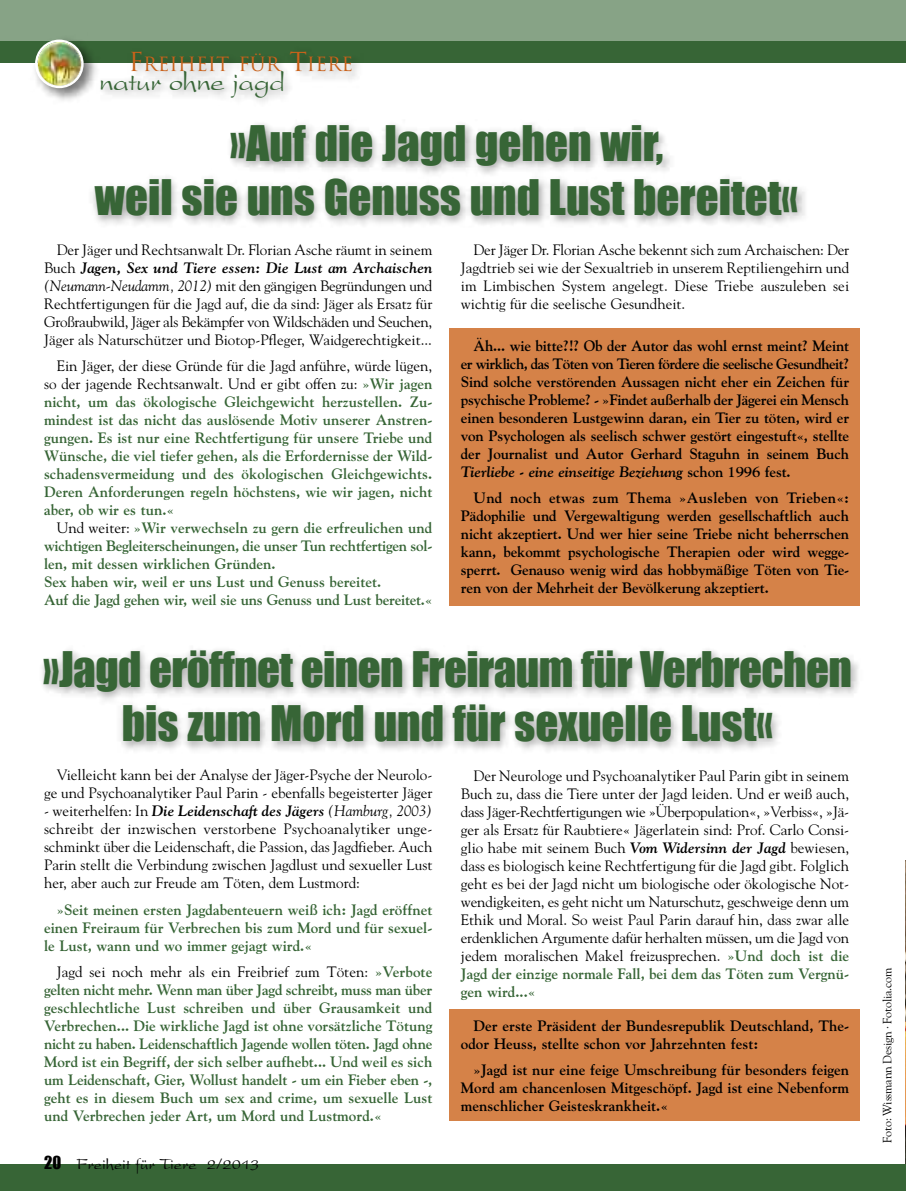
<style>
.page{position:relative;width:906px;height:1191px;background:#fff}
.page>*{position:absolute;margin:0;border:0;box-sizing:border-box;transform-origin:0 0}
.t1{font:45px/54px "Impact";color:#376536;text-align:center}
.t2{font:29.1px "President Plain";letter-spacing:-.02em;color:#376536}
.t3{font:19.2px "Trajan";color:#cb621a}
.t4{font:16.5px "President Plain";color:#000}
.t5{font:15px/18px "Goudy";color:#000;text-align:justify}
.t6{font:700 15px/18px "Goudy";color:#376536;text-align:justify}
.t7{font:700 15px/18px "Goudy";color:#000;text-align:justify}
.t8{font:12px "Goudy";letter-spacing:-.015em;color:#000}
.s1{font-size:25.5px}
.s2{font-weight:700;font-style:italic}
.s3{font-style:italic}
.s4{font-weight:400;color:#000}
.s5{font-weight:700;color:#376536}
.s6{font-family:"Impact"}
</style>
<div class="page">
<img style="left:905px;top:860px;width:1px;height:304px">
<div style="left:449px;top:328px;width:410px;height:278px;background:#d58248"></div>
<div style="left:0;top:40px;width:906px;height:22px;background:#376536"></div>
<div style="left:0;top:0;width:906px;height:41px;background:#87a386"></div>
<img style="left:28px;top:39px;width:55px;height:62px">
<img style="left:35px;top:40px;width:48px;height:48px">
<img style="left:83px;top:48px;width:224px;height:46px">
<div style="left:0;top:1164px;width:906px;height:27px;background:#376536"></div>
<img style="left:89px;top:59px;width:771px;height:43px">
<img style="left:92px;top:123px;width:713px;height:102px">
<img style="left:42px;top:649px;width:816px;height:102px">
<div style="left:449px;top:1009px;width:410px;height:112px;background:#d58248"></div>
<p class="t3" style="left:129px;top:53px;width:226px"><span class="s1">F</span>REIHEIT FÜR <span class="s1">T</span>IERE</p>
<h2 class="t2" style="left:99px;top:71px;width:188px">natur ohne jagd</h2>
<h1 class="t1" style="left:95px;top:116px;width:704px">»Auf die Jagd gehen wir,<br>weil sie uns Genuss und Lust bereitet«</h1>
<p class="t5" style="left:44px;top:240px;width:390px;text-indent:13px">Der Jäger und Rechtsanwalt Dr. Florian Asche räumt in seinem Buch <span class="s2">Jagen, Sex und Tiere essen: Die Lust am Archaischen </span><span class="s3">(Neumann-Neudamm, 2012)</span> mit den gängigen Begründungen und Rechtfertigungen für die Jagd auf, die da sind: Jäger als Ersatz für Großraubwild, Jäger als Bekämpfer von Wildschäden und Seuchen, Jäger als Naturschützer und Biotop-Pfleger, Waidgerechtigkeit...</p>
<p class="t6" style="left:44px;top:357px;width:390px;text-indent:13px"><span class="s4">Ein Jäger, der diese Gründe für die Jagd anführe, würde lügen, so der jagende Rechtsanwalt. Und er gibt offen zu:</span> »Wir jagen nicht, um das ökologische Gleichgewicht herzustellen. Zu&shy;mindest ist das nicht das auslösende Motiv unserer Anstren&shy;gungen. Es ist nur eine Rechtfertigung für unsere Triebe und Wünsche, die viel tiefer gehen, als die Erfordernisse der Wild&shy;schadensvermeidung und des ökologischen Gleichgewichts.<br>Deren Anforderungen regeln höchstens, wie wir jagen, nicht aber, ob wir es tun.«</p>
<p class="t6" style="left:44px;top:519px;width:390px;text-align:left;text-indent:13px"><span class="s4">Und weiter:</span> »Wir verwechseln zu gern die erfreulichen und wichtigen Begleiterscheinungen, die unser Tun rechtfertigen sol&shy;len, mit dessen wirklichen Gründen.<br>Sex haben wir, weil er uns Lust und Genuss bereitet.<br>Auf die Jagd gehen wir, weil sie uns Genuss und Lust bereitet.«</p>
<p class="t5" style="left:461px;top:241px;width:390px;text-indent:13px">Der Jäger Dr. Florian Asche bekennt sich zum Archaischen: Der Jagdtrieb sei wie der Sexualtrieb in unserem Reptiliengehirn und im Limbischen System angelegt. Diese Triebe auszuleben sei wichtig für die seelische Gesundheit.</p>
<p class="t7" style="left:461px;top:337px;width:390px;text-indent:13px">Äh... wie bitte?!? Ob der Autor das wohl ernst meint? Meint er wirklich, das Töten von Tieren fördere die seelische Gesundheit?<br>Sind solche verstörenden Aussagen nicht eher ein Zeichen für psychische Probleme? - »Findet außerhalb der Jägerei ein Mensch einen besonderen Lustgewinn daran, ein Tier zu töten, wird er von Psychologen als seelisch schwer gestört eingestuft«, stellte der Journalist und Autor Gerhard Staguhn in seinem Buch <span class="s3">Tierliebe - eine einseitige Beziehung</span> schon 1996 fest.</p>
<p class="t7" style="left:461px;top:489px;width:390px;text-indent:13px">Und noch etwas zum Thema »Ausleben von Trieben«:<br>Pädophilie und Vergewaltigung werden gesellschaftlich auch nicht akzeptiert. Und wer hier seine Triebe nicht beherrschen kann, bekommt psychologische Therapien oder wird wegge&shy;sperrt. Genauso wenig wird das hobbymäßige Töten von Tie&shy;ren von der Mehrheit der Bevölkerung akzeptiert.</p>
<h1 class="t1" style="left:43px;top:642px;width:810px">»Jagd eröffnet einen Freiraum für Verbrechen bis zum Mord und für sexuelle Lust«</h1>
<p class="t5" style="left:44px;top:766px;width:390px;text-align:right">Vielleicht kann bei der Analyse der Jäger-Psyche der Neurolo&shy;ge und Psychoanalytiker Paul Parin - ebenfalls begeisterter Jäger</p>
<p class="t5" style="left:44px;top:802px;width:390px">- weiterhelfen: In <span class="s2">Die Leidenschaft des Jägers</span> <span class="s3">(Hamburg, 2003) </span>schreibt der inzwischen verstorbene Psychoanalytiker unge&shy;schminkt über die Leidenschaft, die Passion, das Jagdfieber. Auch Parin stellt die Verbindung zwischen Jagdlust und sexueller Lust her, aber auch zur Freude am Töten, dem Lustmord:</p>
<p class="t6" style="left:44px;top:900px;width:390px;text-indent:13px">»Seit meinen ersten Jagdabenteuern weiß ich: Jagd eröffnet einen Freiraum für Verbrechen bis zum Mord und für sexuel&shy;le Lust, wann und wo immer gejagt wird.«</p>
<p class="t6" style="left:44px;top:962px;width:390px;text-indent:13px"><span class="s4">Jagd sei noch mehr als ein Freibrief zum Töten:</span> »Verbote gelten nicht mehr. Wenn man über Jagd schreibt, muss man über geschlechtliche Lust schreiben und über Grausamkeit und Verbrechen... Die wirkliche Jagd ist ohne vorsätzliche Tötung nicht zu haben. Leidenschaftlich Jagende wollen töten. Jagd ohne Mord ist ein Begriff, der sich selber aufhebt... Und weil es sich um Leidenschaft, Gier, Wollust handelt - um ein Fieber eben -, geht es in diesem Buch um sex and crime, um sexuelle Lust und Verbrechen jeder Art, um Mord und Lustmord.«</p>
<p class="t5" style="left:461px;top:766px;width:390px;text-indent:13px">Der Neurologe und Psychoanalytiker Paul Parin gibt in seinem Buch zu, dass die Tiere unter der Jagd leiden. Und er weiß auch, dass Jäger-Rechtfertigungen wie »Überpopulation«, »Verbiss«, »Jä&shy;ger als Ersatz für Raubtiere« Jägerlatein sind: Prof. Carlo Consi&shy;glio habe mit seinem Buch <span class="s2">Vom Widersinn der Jagd</span> bewiesen, dass es biologisch keine Rechtfertigung für die Jagd gibt. Folglich geht es bei der Jagd nicht um biologische oder ökologische Not&shy;wendigkeiten, es geht nicht um Naturschutz, geschweige denn um Ethik und Moral. So weist Paul Parin darauf hin, dass zwar alle erdenklichen Argumente dafür herhalten müssen, um die Jagd von jedem moralischen Makel freizusprechen. <span class="s5">»Und doch ist die Jagd der einzige normale Fall, bei dem das Töten zum Vergnü&shy;gen wird...«</span></p>
<p class="t7" style="left:461px;top:1016px;width:390px;text-indent:13px">Der erste Präsident der Bundesrepublik Deutschland, The&shy;odor Heuss, stellte schon vor Jahrzehnten fest:</p>
<p class="t7" style="left:461px;top:1061px;width:390px;text-indent:13px">»Jagd ist nur eine feige Umschreibung für besonders feigen Mord am chancenlosen Mitgeschöpf. Jagd ist eine Nebenform menschlicher Geisteskrankheit.«</p>
<p class="t4" style="left:44px;top:1158px;width:217px"><span class="s6">20</span> Freiheit für Tiere 2/2013</p>
<p class="t8" style="left:880px;top:1142px;width:177px;rotate:-90deg">Foto: Wissmann Design · Fotolia.com</p>
</div>
